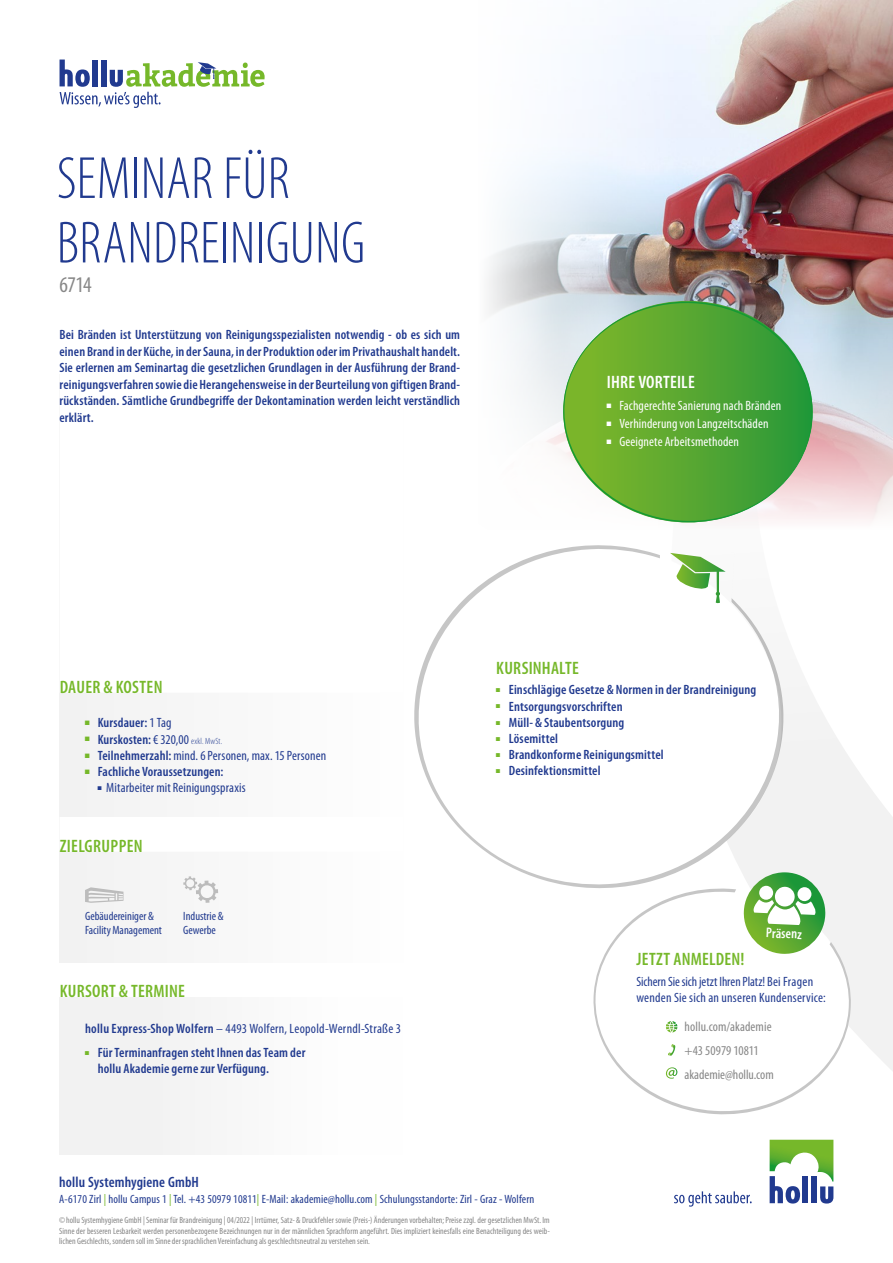
<style>
.page{position:relative;width:893px;height:1263px;background:#fff}
.page>*{position:absolute;margin:0;border:0;box-sizing:border-box;transform-origin:0 0}
.HL{font:300 condensed 60px/64.5px "Myriad Pro";letter-spacing:.005em;color:#213a8f}
.HL_ART-NR{font:condensed 22.5px "Myriad Pro";color:#878787}
.t1{font:600 condensed 18px "Myriad Pro";letter-spacing:.015em;color:#76b82a}
.t2{font:600 condensed 18px "Myriad Pro";letter-spacing:.01em;color:#fff}
.t3{font:600 condensed 15px "Myriad Pro";letter-spacing:.01em;color:#213a8f}
.HL-2{font:600 condensed 14.1px "Myriad Pro";color:#fff}
.t4{font:600 condensed 13.5px/16.5px "Myriad Pro";letter-spacing:.01em;color:#213a8f;text-align:justify}
.Kursort{font:condensed 13.5px/16.2px "Myriad Pro";letter-spacing:.01em;color:#213a8f}
.t5{font:condensed 13.5px "Myriad Pro";letter-spacing:.005em;color:#fff}
.t6{font:condensed 13.5px "Myriad Pro";color:#878787}
.t7{font:condensed 12px/14.4px "Myriad Pro";letter-spacing:.01em;color:#213a8f}
.t8{font:condensed 9px/10.4px "Myriad Pro";color:#878787;text-align:justify}
.s1{font-weight:400}
.s2{font-weight:300;font-size:9px}
.s3{font-weight:600}
.s4{color:#76b82a}
</style>
<div class="page">
<svg style="left:770px;top:1140px;width:63px;height:63px"></svg>
<svg style="left:674px;top:1191px;width:78px;height:15px"></svg>
<svg style="left:60px;top:60px;width:205px;height:48px"></svg>
<div style="left:60px;top:374px;width:344px;height:588px;background:#f2f2f2"></div>
<svg style="left:60px;top:374px;width:344px;height:478px;fill:#fff"></svg>
<svg style="left:85px;top:887px;width:38px;height:16px"></svg>
<svg style="left:183px;top:876px;width:35px;height:27px"></svg>
<img style="left:687px;top:0;width:206px;height:69px">
<img style="left:489px;top:69px;width:404px;height:1002px">
<svg style="left:559px;top:295px;width:258px;height:233px;background:#7bb661"></svg>
<svg style="left:414px;top:543px;width:371px;height:348px"></svg>
<svg style="left:660px;top:553px;width:75px;height:56px"></svg>
<svg style="left:593px;top:872px;width:258px;height:243px"></svg>
<div style="left:60px;top:997px;width:343px;height:157px;background:#f2f2f2"></div>
<p class="HL" style="left:57px;top:147px;width:310px">SEMINAR FÜR<br>BRANDREINIGUNG</p>
<p class="HL_ART-NR" style="left:60px;top:273px;width:34px">6714</p>
<p class="t4" style="left:60px;top:327px;width:402px">Bei Bränden ist Unterstützung von Reinigungsspezialisten notwendig - ob es sich um einen Brand in der Küche, in der Sauna, in der Produktion oder im Privathaushalt handelt.<br>Sie erlernen am Seminartag die gesetzlichen Grundlagen in der Ausführung der Brand&shy;reinigungsverfahren sowie die Herangehensweise in der Beurteilung von giftigen Brand&shy;rückständen. Sämtliche Grundbegriffe der Dekontamination werden leicht verständlich erklärt.</p>
<p class="t2" style="left:607px;top:372px;width:89px">IHRE VORTEILE</p>
<p class="t5" style="left:607px;top:399px;width:176px"><sup>■</sup> Fachgerechte Sanierung nach Bränden</p>
<p class="t5" style="left:607px;top:417px;width:163px"><sup>■</sup> Verhinderung von Langzeitschäden</p>
<p class="t5" style="left:607px;top:435px;width:134px"><sup>■</sup> Geeignete Arbeitsmethoden</p>
<p class="t1" style="left:60px;top:677px;width:104px">DAUER &amp; KOSTEN</p>
<p class="t4" style="left:85px;top:715px;width:88px"><sup>■</sup> Kursdauer: <span class="s1">1 Tag</span></p>
<p class="t4" style="left:85px;top:731px;width:139px"><sup>■</sup> Kurskosten: <span class="s1">€ 320,00</span> <span class="s2">exkl. MwSt.</span></p>
<p class="Kursort" style="left:85px;top:747px;width:243px"><sup>■</sup> <span class="s3">Teilnehmerzahl:</span> mind. 6 Personen, max. 15 Personen</p>
<p class="t4" style="left:85px;top:763px;width:140px"><sup>■</sup> Fachliche Voraussetzungen:</p>
<p class="Kursort" style="left:98px;top:780px;width:149px"><sup>■</sup> Mitarbeiter mit Reinigungspraxis</p>
<p class="t1" style="left:60px;top:836px;width:85px">ZIELGRUPPEN</p>
<p class="t7" style="left:85px;top:909px;width:70px">Gebäudereiniger &amp;</p>
<p class="t7" style="left:85px;top:923px;width:78px">Facility Management</p>
<p class="t7" style="left:183px;top:909px;width:42px">Industrie &amp;<br>Gewerbe</p>
<p class="t1" style="left:60px;top:981px;width:127px">KURSORT &amp; TERMINE</p>
<p class="Kursort" style="left:85px;top:1020px;width:317px"><span class="s3">hollu Express-Shop Wolfern</span> – 4493 Wolfern, Leopold-Werndl-Straße 3</p>
<p class="t4" style="left:98px;top:1045px;width:209px;text-indent:-13px"><sup>■</sup> Für Terminanfragen steht Ihnen das Team der hollu Akademie gerne zur Verfügung.</p>
<h2 class="t1" style="left:496px;top:658px;width:84px">KURSINHALTE</h2>
<p class="t4" style="left:496px;top:682px;width:262px"><sup>■</sup> Einschlägige Gesetze &amp; Normen in der Brandreinigung</p>
<p class="t4" style="left:496px;top:698px;width:128px"><sup>■</sup> Entsorgungsvorschriften</p>
<p class="t4" style="left:496px;top:714px;width:130px"><sup>■</sup> Müll- &amp; Staubentsorgung</p>
<p class="t4" style="left:496px;top:730px;width:63px"><sup>■</sup> Lösemittel</p>
<p class="t4" style="left:496px;top:747px;width:169px"><sup>■</sup> Brandkonforme Reinigungsmittel</p>
<p class="t4" style="left:496px;top:763px;width:106px"><sup>■</sup> Desinfektionsmittel</p>
<p class="HL-2" style="left:766px;top:925px;width:38px;rotate:2deg">Präsenz</p>
<p class="t1" style="left:637px;top:949px;width:109px">JETZT ANMELDEN!</p>
<p class="Kursort" style="left:636px;top:973px;width:191px">Sichern Sie sich jetzt Ihren Platz! Bei Fragen wenden Sie sich an unseren Kundenservice:</p>
<p class="t6" style="left:685px;top:1020px;width:88px">hollu.com/akademie</p>
<p class="t6" style="left:685px;top:1067px;width:91px">akademie@hollu.com</p>
<p class="t6" style="left:685px;top:1043px;width:75px">+43 50979 10811</p>
<p class="t3" style="left:59px;top:1174px;width:141px">hollu Systemhygiene GmbH</p>
<p class="t7" style="left:59px;top:1192px;width:476px">A-6170 Zirl <span class="s4">|</span> hollu Campus 1 <span class="s4">|</span> Tel. +43 50979 10811<span class="s4">|</span> E-Mail: akademie@hollu.com <span class="s4">|</span> Schulungsstandorte: Zirl - Graz - Wolfern</p>
<p class="t8" style="left:59px;top:1215px;width:492px">©hollu Systemhygiene GmbH | Seminar für Brandreinigung | 04/2022 | Irrtümer, Satz- &amp; Druckfehler sowie (Preis-) Änderungen vorbehalten; Preise zzgl. der gesetzlichen MwSt. Im Sinne der besseren Lesbarkeit werden personenbezogene Bezeichnungen nur in der männlichen Sprachform angeführt. Dies impliziert keinesfalls eine Benachteiligung des weib&shy;lichen Geschlechts, sondern soll im Sinne der sprachlichen Vereinfachung als geschlechtsneutral zu verstehen sein.</p>
</div>
